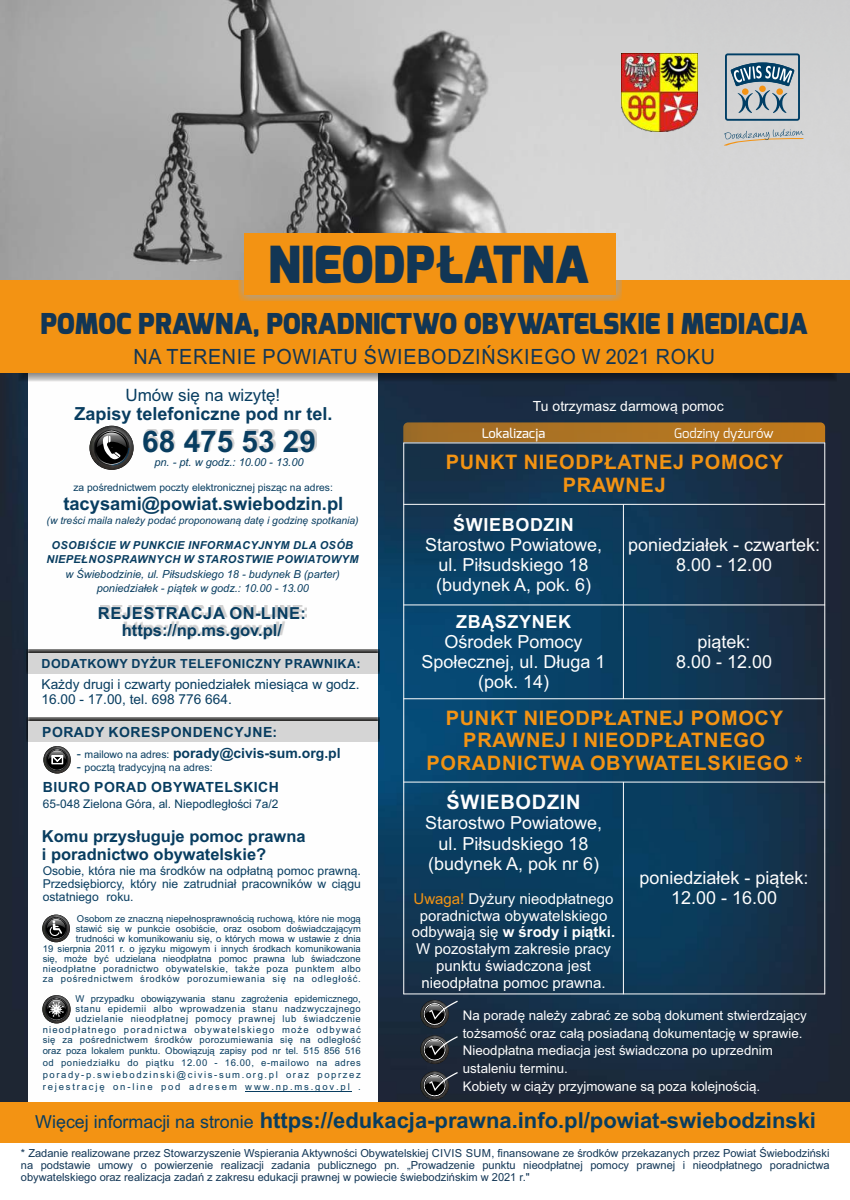
<style>
.page{position:relative;width:850px;height:1200px;background:#fff}
.page>*{position:absolute;margin:0;border:0;box-sizing:border-box;transform-origin:0 0}
.t1{font:600 51px "Exo";color:#123655;scale:.94 1}
.t2{font:700 29.8px "Arial";color:#083d60}
.t3{font:600 28.7px "Exo";color:#123655;scale:.94 1}
.t4{font:700 22px "Arial";color:#083d60}
.t5{font:21px "Arial";letter-spacing:.035em;color:#123655;scale:.94 1}
.t6{font:700 20px/22.3px "Arial";letter-spacing:.035em;color:#f39313;text-align:center}
.t7{font:700 20px "Arial";letter-spacing:.035em;color:#fefefe}
.t8{font:700 18.4px "Arial";color:#083d60}
.t9{font:18px/20.1px "Arial";color:#fefefe;text-align:center}
.t10{font:700 18px "Arial";color:#083d60}
.t11{font:700 18px "Arial";letter-spacing:.035em;color:#fefefe}
.t12{font:17px "Arial";color:#083d60}
.t13{font:700 16.5px/18.4px "Arial";color:#083d60}
.t14{font:700 16.5px/16.6px "Arial";letter-spacing:.035em;color:#083d60;text-align:center}
.t15{font:15px/16.8px "Arial";color:#fefefe;text-align:center}
.t16{font:700 14px "Arial";letter-spacing:.035em;color:#083d60}
.t17{font:700 14px "Arial";color:#083d60}
.t18{font:14px "Arial";color:#fefefe}
.t19{font:13.7px/15.3px "Arial";color:#083d60}
.t20{font:13.3px/17.8px "Arial";color:#fefefe}
.t21{font:500 13.1px "Exo";color:#fefefe}
.t22{font:700 12.5px "Arial";letter-spacing:.035em;color:#083d60}
.t23{font:12.2px/12.9px "Arial";color:#083d60}
.t24{font:11.9px "Arial";color:#083d60}
.t25{font:11.1px/12.4px "Arial";color:#123655;text-align:justify}
.t26{font:italic 11px/14.5px "Arial";color:#083d60;text-align:center}
.t27{font:italic 700 11px/14.5px "Arial";letter-spacing:.035em;color:#083d60;text-align:center}
.t28{font:10.5px "Arial";color:#083d60}
.t29{font:italic 10.3px "Arial";color:#083d60}
.t30{font:10.3px "Arial";color:#083d60}
.t31{font:9.5px/10.1px "Arial";color:#083d60;text-align:right}
.t32{font:9.5px/10.1px "Arial";letter-spacing:.05em;color:#083d60;text-align:right}
.t33{font:9.5px/12.1px "Arial Unicode MS";letter-spacing:.195em;color:#083d60;text-align:justify}
.s1{font-weight:400;font-size:12.6px}
.s2{font-weight:400;font-size:10.5px}
.s3{font-size:12.6px}
.s4{font-family:"Arial"}
.s5{color:#f39313}
.s6{font-weight:700}
.s7{font-weight:400;font-size:17.9px}
</style>
<div class="page">
<img style="left:0;top:0;width:665px;height:281px">
<div style="left:665px;top:0;width:185px;height:281px;background:#d6d6d6"></div>
<img style="left:0;top:373px;width:850px;height:728px">
<div style="left:28px;top:369px;width:349px;height:775px;background:#fefefe"></div>
<svg style="left:403px;top:422px;width:422px;height:20px;background:#ab7122"></svg>
<hr style="left:403px;top:442px;width:1px;height:551px;background:#fefefe">
<hr style="left:623px;top:781px;width:1px;height:212px;background:#fefefe">
<hr style="left:623px;top:504px;width:1px;height:194px;background:#fefefe">
<hr style="left:824px;top:442px;width:1px;height:551px;background:#fefefe">
<hr style="left:403px;top:993px;width:422px;height:1px;background:#fefefe">
<hr style="left:403px;top:781px;width:422px;height:1px;background:#fefefe">
<hr style="left:403px;top:698px;width:422px;height:1px;background:#fefefe">
<hr style="left:403px;top:604px;width:422px;height:1px;background:#fefefe">
<hr style="left:403px;top:504px;width:422px;height:1px;background:#fefefe">
<hr style="left:403px;top:442px;width:422px;height:1px;background:#fefefe">
<svg style="left:26px;top:649px;width:354px;height:25px"></svg>
<div style="left:28px;top:653px;width:350px;height:21px;background:#d5d5d5"></div>
<img style="left:90px;top:425px;width:44px;height:44px">
<svg style="left:94px;top:429px;width:35px;height:36px"></svg>
<div style="left:144px;top:429px;width:172px;height:22px;background:#2b2a29;opacity:.22"></div>
<img style="left:621px;top:53px;width:76px;height:79px">
<svg style="left:26px;top:717px;width:354px;height:24px;background:#515252"></svg>
<div style="left:28px;top:721px;width:349px;height:20px;background:#d5d5d5"></div>
<img style="left:44px;top:746px;width:27px;height:27px">
<svg style="left:46px;top:748px;width:22px;height:22px"></svg>
<hr style="left:245px;top:1090px;width:107px;height:1px;background:#083d60">
<img style="left:42px;top:914px;width:28px;height:27px">
<svg style="left:45px;top:916px;width:23px;height:23px"></svg>
<img style="left:42px;top:995px;width:29px;height:28px">
<svg style="left:45px;top:997px;width:23px;height:23px"></svg>
<div style="left:100px;top:605px;width:207px;height:33px;background:#2b2a29;opacity:.22"></div>
<div style="left:0;top:1101px;width:850px;height:40px;background:#f39313"></div>
<img style="left:420px;top:1035px;width:29px;height:28px">
<svg style="left:423px;top:1035px;width:35px;height:26px"></svg>
<img style="left:420px;top:1070px;width:29px;height:29px">
<svg style="left:423px;top:1071px;width:35px;height:25px"></svg>
<img style="left:420px;top:999px;width:29px;height:29px">
<svg style="left:423px;top:1000px;width:35px;height:25px"></svg>
<svg style="left:725px;top:53px;width:75px;height:68px;background:#91a4af"></svg>
<div style="left:759px;top:86px;width:7px;height:6px;background:#f39313;border-radius:50%"></div>
<svg style="left:723px;top:129px;width:82px;height:17px"></svg>
<div style="left:18px;top:289px;width:818px;height:93px;background:#2b2a29;opacity:.76"></div>
<div style="left:0;top:281px;width:850px;height:92px;background:#f39313"></div>
<div style="left:238px;top:227px;width:383px;height:74px;background:#b2b3b3;opacity:.98"></div>
<div style="left:244px;top:233px;width:371px;height:61px;background:#f39313"></div>
<h1 class="t1" style="left:269px;top:232px;width:342px">NIEODPŁATNA</h1>
<h3 class="t3" style="left:41px;top:305px;width:818px">POMOC PRAWNA, PORADNICTWO OBYWATELSKIE I MEDIACJA</h3>
<h3 class="t5" style="left:133px;top:348px;width:620px">NA TERENIE POWIATU ŚWIEBODZIŃSKIEGO W 2021 ROKU</h3>
<h3 class="t12" style="left:125px;top:389px;width:156px">Umów się na wizytę!</h3>
<h3 class="t10" style="left:74px;top:407px;width:260px">Zapisy telefoniczne pod nr tel.</h3>
<h2 class="t2" style="left:142px;top:430px;width:175px">68 475 53 29</h2>
<p class="t26" style="left:154px;top:456px;width:151px">pn. - pt. w godz.: 10.00 - 13.00</p>
<p class="t30" style="left:73px;top:483px;width:261px">za pośrednictwem poczty elektronicznej pisząc na adres:</p>
<h3 class="t8" style="left:63px;top:496px;width:282px">tacysami@powiat.swiebodzin.pl</h3>
<p class="t29" style="left:47px;top:516px;width:314px">(w treści maila należy podać proponowaną datę i godzinę spotkania)</p>
<p class="t27" style="left:46px;top:538px;width:314px">OSOBIŚCIE W PUNKCIE INFORMACYJNYM DLA OSÓB<br>NIEPEŁNOSPRAWNYCH W STAROSTWIE POWIATOWYM</p>
<p class="t26" style="left:65px;top:567px;width:276px">w Świebodzinie, ul. Piłsudskiego 18 - budynek B (parter) poniedziałek - piątek w godz.: 10.00 - 13.00</p>
<h3 class="t14" style="left:98px;top:606px;width:210px">REJESTRACJA ON-LINE: https://np.ms.gov.pl/</h3>
<h3 class="t22" style="left:42px;top:659px;width:320px">DODATKOWY DYŻUR TELEFONICZNY PRAWNIKA:</h3>
<h3 class="t19" style="left:42px;top:677px;width:319px">Każdy drugi i czwarty poniedziałek miesiąca w godz.<br>16.00 - 17.00, tel. 698 776 664.</h3>
<h3 class="t16" style="left:42px;top:726px;width:237px">PORADY KORESPONDENCYJNE:</h3>
<h3 class="t17" style="left:77px;top:747px;width:265px"><span class="s1">-</span> <span class="s2">mailowo na adres:</span> porady@civis-sum.org.pl</h3>
<p class="t28" style="left:77px;top:763px;width:137px"><span class="s3">-</span> pocztą tradycyjną na adres:</p>
<h3 class="t16" style="left:43px;top:781px;width:238px">BIURO PORAD OBYWATELSKICH</h3>
<p class="t24" style="left:43px;top:799px;width:237px">65-048 Zielona Góra, al. Niepodległości 7a/2</p>
<h3 class="t13" style="left:42px;top:828px;width:265px">Komu przysługuje pomoc prawna i poradnictwo obywatelskie?</h3>
<p class="t23" style="left:43px;top:865px;width:320px">Osobie, która nie ma środków na odpłatną pomoc prawną.<br>Przedsiębiorcy, który nie zatrudniał pracowników w ciągu</p>
<p class="t31" style="left:43px;top:913px;width:320px">Osobom ze znaczną niepełnosprawnością ruchową, które nie mogą<br>stawić się w punkcie osobiście, oraz osobom doświadczającym trudności w komunikowaniu się, o których mowa w ustawie z dnia<br>19 sierpnia 2011 r. o języku migowym i innych środkach komunikowania się, może być udzielana nieodpłatna pomoc prawna lub świadczone nieodpłatne poradnictwo obywatelskie, także poza punktem albo za pośrednictwem środków porozumiewania się na odległość.</p>
<p class="t32" style="left:43px;top:994px;width:320px">W przypadku obowiązywania stanu zagrożenia epidemicznego,<br>stanu epidemii albo wprowadzenia stanu nadzwyczajnego udzielanie nieodpłatnej pomocy prawnej lub świadczenie nieodpłatnego poradnictwa obywatelskiego może odbywać się za pośrednictwem środków porozumiewania się na odległość</p>
<p class="t33" style="left:43px;top:1045px;width:320px"><span class="s4">oraz poza lokalem punktu.</span> Obowiązują zapisy pod nr tel. 515 856 516 od poniedziałku do piątku 12.00 - 16.00, e-mailowo na adres porady-p.swiebodzinski@civis-sum.org.pl oraz poprzez rejestrację on-line pod adresem www.np.ms.gov.pl <span class="s4">.</span></p>
<h3 class="t18" style="left:533px;top:400px;width:192px">Tu otrzymasz darmową pomoc</h3>
<h3 class="t21" style="left:482px;top:424px;width:65px">Lokalizacja</h3>
<h3 class="t21" style="left:674px;top:425px;width:101px">Godziny dyżurów</h3>
<h3 class="t6" style="left:446px;top:453px;width:339px">PUNKT NIEODPŁATNEJ POMOCY<br>PRAWNEJ</h3>
<h3 class="t11" style="left:453px;top:517px;width:122px">ŚWIEBODZIN</h3>
<h3 class="t9" style="left:425px;top:536px;width:179px">Starostwo Powiatowe, ul. Piłsudskiego 18 (budynek A, pok. 6)</h3>
<h3 class="t9" style="left:628px;top:536px;width:194px">poniedziałek - czwartek:<br>8.00 - 12.00</h3>
<h3 class="t11" style="left:456px;top:614px;width:117px">ZBĄSZYNEK</h3>
<h3 class="t9" style="left:422px;top:633px;width:186px">Ośrodek Pomocy<br>Społecznej, ul. Długa 1 (pok. 14)</h3>
<h3 class="t9" style="left:676px;top:633px;width:98px">piątek:<br>8.00 - 12.00</h3>
<h3 class="t6" style="left:426px;top:708px;width:378px">PUNKT NIEODPŁATNEJ POMOCY<br>PRAWNEJ I NIEODPŁATNEGO<br>PORADNICTWA OBYWATELSKIEGO *</h3>
<h3 class="t7" style="left:447px;top:794px;width:136px">ŚWIEBODZIN</h3>
<h3 class="t9" style="left:425px;top:814px;width:179px">Starostwo Powiatowe, ul. Piłsudskiego 18 (budynek A, pok nr 6)</h3>
<h3 class="t15" style="left:412px;top:891px;width:205px"><span class="s5">Uwaga!</span> Dyżury nieodpłatnego poradnictwa obywatelskiego odbywają się <span class="s6">w środy i piątki.<br></span>W pozostałym zakresie pracy punktu świadczona jest nieodpłatna pomoc prawna.</h3>
<h3 class="t9" style="left:640px;top:869px;width:171px">poniedziałek - piątek:<br>12.00 - 16.00</h3>
<h3 class="t20" style="left:463px;top:1006px;width:345px">Na poradę należy zabrać ze sobą dokument stwierdzający tożsamość oraz całą posiadaną dokumentację w sprawie.<br>Nieodpłatna mediacja jest świadczona po uprzednim ustaleniu terminu.<br>Kobiety w ciąży przyjmowane są poza kolejnością.</h3>
<h3 class="t4" style="left:35px;top:1111px;width:782px"><span class="s7">Więcej informacji na stronie</span> https://edukacja-prawna.info.pl/powiat-swiebodzinski</h3>
<p class="t25" style="left:21px;top:1147px;width:810px">* Zadanie realizowane przez Stowarzyszenie Wspierania Aktywności Obywatelskiej CIVIS SUM, finansowane ze środków przekazanych przez Powiat Świebodziński na podstawie umowy o powierzenie realizacji zadania publicznego pn. „Prowadzenie punktu nieodpłatnej pomocy prawnej i nieodpłatnego poradnictwa obywatelskiego oraz realizacja zadań z zakresu edukacji prawnej w powiecie świebodzińskim w 2021 r."</p>
</div>
